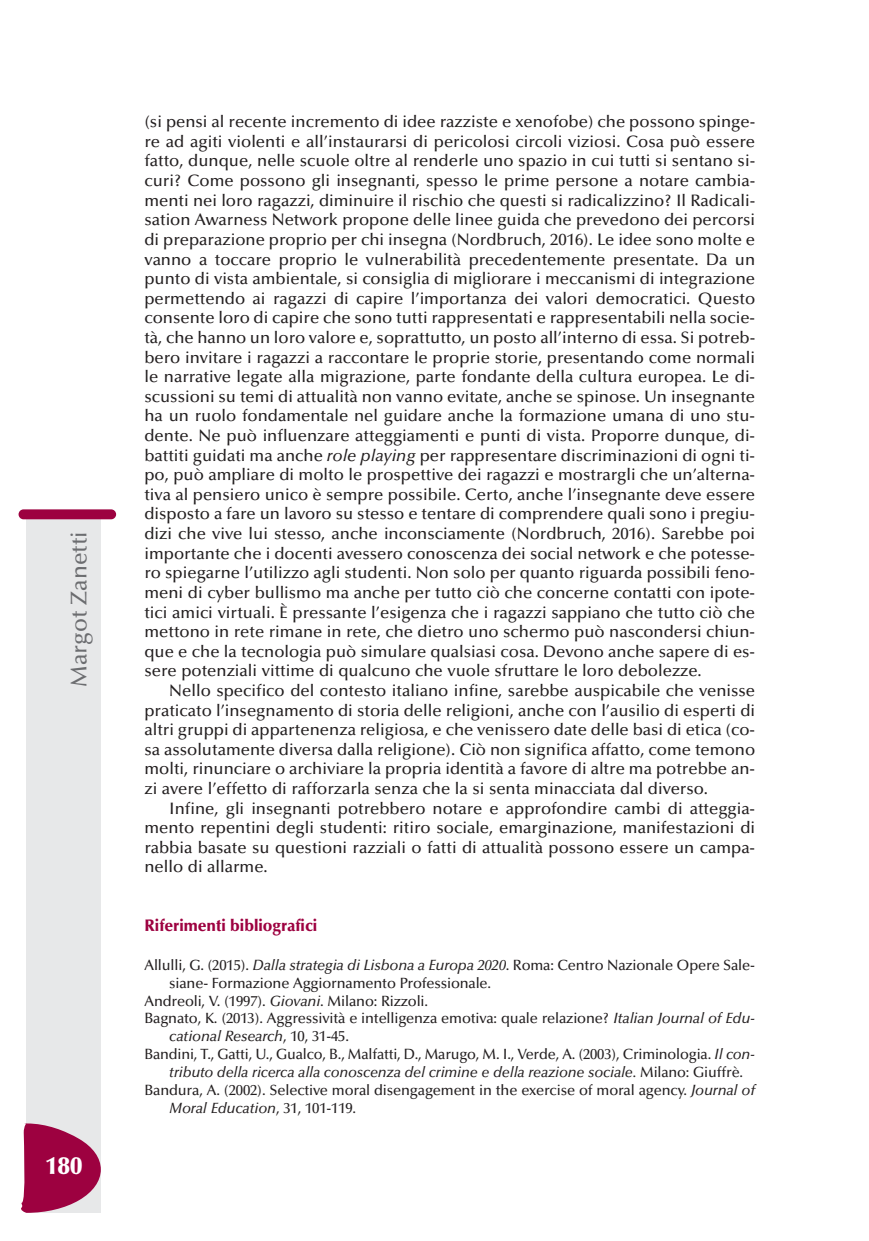
<style>
.page{position:relative;width:869px;height:1241px;background:#fff}
.page>*{position:absolute;margin:0;border:0;box-sizing:border-box;transform-origin:0 0}
.t1{font:900 24.5px "Optima";color:#fff}
.t2{font:500 22.75px "Optima";color:#6c6d70}
.t3{font:500 16.62px/19.6px "Optima";color:#231f20;text-align:justify}
.t4{font:900 16.62px "Optima";color:#9d0140;scale:.95 1}
.t5{font:500 14.88px "Optima";letter-spacing:-.01em;color:#231f20}
.t6{font:italic 500 14.88px "Optima";letter-spacing:-.01em;color:#231f20}
.s1{font-style:italic}
.s2{font-style:normal}
</style>
<div class="page">
<div style="left:27px;top:517px;width:74px;height:695px;background:#e7e8e9"></div>
<div style="left:19px;top:509px;width:97px;height:10px;background:#9d0140;border-radius:5px"></div>
<svg style="left:21px;top:1122px;width:80px;height:90px"></svg>
<h2 class="t2" style="left:70px;top:686px;width:157px;rotate:-90deg">Margot Zanetti</h2>
<h1 class="t1" style="left:45px;top:1155px;width:38px">180</h1>
<p class="t3" style="left:144px;top:113px;width:612px">(si pensi al recente incremento di idee razziste e xenofobe) che possono spinge&shy;re ad agiti violenti e all’instaurarsi di pericolosi circoli viziosi. Cosa può essere fatto, dunque, nelle scuole oltre al renderle uno spazio in cui tutti si sentano si&shy;curi? Come possono gli insegnanti, spesso le prime persone a notare cambia&shy;menti nei loro ragazzi, diminuire il rischio che questi si radicalizzino? Il Radicali&shy;sation Awarness Network propone delle linee guida che prevedono dei percorsi di preparazione proprio per chi insegna (Nordbruch, 2016). Le idee sono molte e vanno a toccare proprio le vulnerabilità precedentemente presentate. Da un punto di vista ambientale, si consiglia di migliorare i meccanismi di integrazione permettendo ai ragazzi di capire l’importanza dei valori democratici. Questo consente loro di capire che sono tutti rappresentati e rappresentabili nella socie&shy;tà, che hanno un loro valore e, soprattutto, un posto all’interno di essa. Si potreb&shy;bero invitare i ragazzi a raccontare le proprie storie, presentando come normali le narrative legate alla migrazione, parte fondante della cultura europea. Le di&shy;scussioni su temi di attualità non vanno evitate, anche se spinose. Un insegnante ha un ruolo fondamentale nel guidare anche la formazione umana di uno stu&shy;dente. Ne può influenzare atteggiamenti e punti di vista. Proporre dunque, di&shy;battiti guidati ma anche <span class="s1">role playing</span> per rappresentare discriminazioni di ogni ti&shy;po, può ampliare di molto le prospettive dei ragazzi e mostrargli che un’alterna&shy;tiva al pensiero unico è sempre possibile. Certo, anche l’insegnante deve essere disposto a fare un lavoro su stesso e tentare di comprendere quali sono i pregiu&shy;dizi che vive lui stesso, anche inconsciamente (Nordbruch, 2016). Sarebbe poi importante che i docenti avessero conoscenza dei social network e che potesse&shy;ro spiegarne l’utilizzo agli studenti. Non solo per quanto riguarda possibili feno&shy;meni di cyber bullismo ma anche per tutto ciò che concerne contatti con ipote&shy;tici amici virtuali. È pressante l’esigenza che i ragazzi sappiano che tutto ciò che mettono in rete rimane in rete, che dietro uno schermo può nascondersi chiun&shy;que e che la tecnologia può simulare qualsiasi cosa. Devono anche sapere di es&shy;sere potenziali vittime di qualcuno che vuole sfruttare le loro debolezze.</p>
<p class="t3" style="left:144px;top:682px;width:612px;text-indent:25px">Nello specifico del contesto italiano infine, sarebbe auspicabile che venisse praticato l’insegnamento di storia delle religioni, anche con l’ausilio di esperti di altri gruppi di appartenenza religiosa, e che venissero date delle basi di etica (co&shy;sa assolutamente diversa dalla religione). Ciò non significa affatto, come temono molti, rinunciare o archiviare la propria identità a favore di altre ma potrebbe an&shy;zi avere l’effetto di rafforzarla senza che la si senta minacciata dal diverso.</p>
<p class="t3" style="left:144px;top:799px;width:612px;text-indent:25px">Infine, gli insegnanti potrebbero notare e approfondire cambi di atteggia&shy;mento repentini degli studenti: ritiro sociale, emarginazione, manifestazioni di rabbia basate su questioni razziali o fatti di attualità possono essere un campa&shy;nello di allarme.</p>
<p class="t4" style="left:144px;top:918px;width:183px">Riferimenti bibliografici</p>
<p class="t5" style="left:144px;top:958px;width:612px">Allulli, G. (2015). <span class="s1">Dalla strategia di Lisbona a Europa 2020</span>. Roma: Centro Nazionale Opere Sale-</p>
<p class="t5" style="left:169px;top:976px;width:323px">siane- Formazione Aggiornamento Professionale.</p>
<p class="t5" style="left:144px;top:994px;width:285px">Andreoli, V. (1997). <span class="s1">Giovani</span>. Milano: Rizzoli.</p>
<p class="t5" style="left:144px;top:1012px;width:612px">Bagnato, K. (2013). Aggressività e intelligenza emotiva: quale relazione? <span class="s1">Italian Journal of Edu-</span></p>
<p class="t6" style="left:169px;top:1030px;width:181px">cational Research<span class="s2">, 10, 31-45.</span></p>
<p class="t5" style="left:144px;top:1048px;width:612px">Bandini, T., Gatti, U., Gualco, B., Malfatti, D., Marugo, M. I., Verde, A. (2003), Criminologia. <span class="s1">Il con-</span></p>
<p class="t6" style="left:169px;top:1065px;width:575px">tributo della ricerca alla conoscenza del crimine e della reazione sociale. <span class="s2">Milano: Giuffrè.</span></p>
<p class="t5" style="left:144px;top:1083px;width:612px">Bandura, A. (2002). Selective moral disengagement in the exercise of moral agency. <span class="s1">Journal of</span></p>
<p class="t6" style="left:169px;top:1101px;width:188px">Moral Education<span class="s2">, 31, 101-119.</span></p>
</div>
